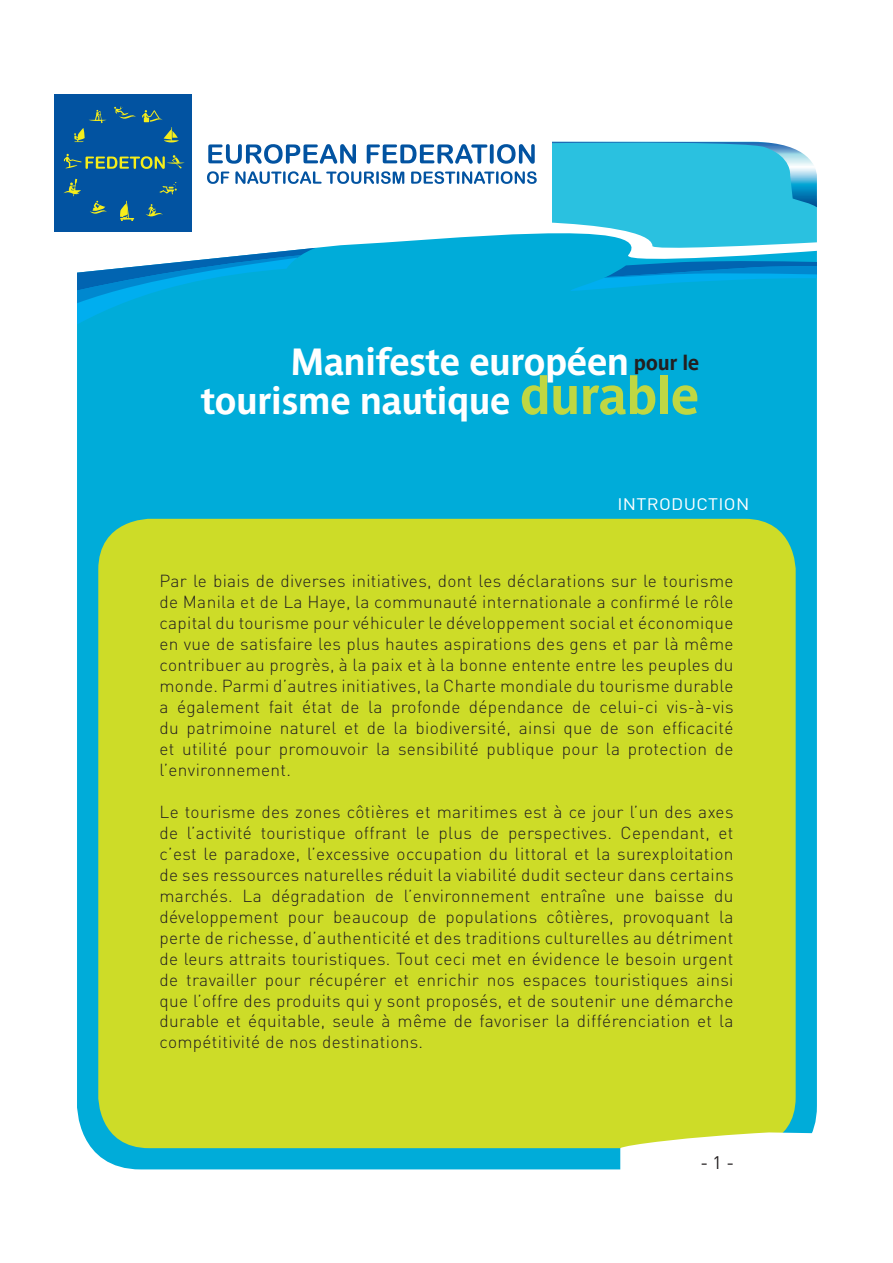
<style>
.page{position:relative;width:893px;height:1263px;background:#fff}
.page>*{position:absolute;margin:0;border:0;box-sizing:border-box;transform-origin:0 0}
.t1{font:700 37.5px/39px "Parisine";letter-spacing:-.02em;color:#fff;text-align:center}
.t2{font:700 20.7px "Parisine";letter-spacing:-.02em;color:#231f20}
.t3{font:18px "DIN";color:#231f20}
.t4{font:300 17.25px/21px "DIN";letter-spacing:.02em;color:#231f20;text-align:justify}
.t5{font:16.5px "DIN";letter-spacing:.02em;color:#fff;scale:1.1 1}
.s1{font-size:52.5px;color:#bfd743}
</style>
<div class="page">
<div style="left:77px;top:233px;width:740px;height:936px;background:#00acd9"></div>
<svg style="left:77px;top:248px;width:238px;height:76px"></svg>
<svg style="left:568px;top:261px;width:249px;height:31px;background:#0099d4"></svg>
<div style="left:98px;top:519px;width:698px;height:629px;background:#cddc28;border-radius:51px"></div>
<svg style="left:544px;top:142px;width:273px;height:109px;background:#3fc4e1"></svg>
<svg style="left:620px;top:1132px;width:194px;height:38px"></svg>
<div style="left:54px;top:95px;width:497px;height:137px;background:#fff"></div>
<svg style="left:208px;top:144px;width:148px;height:20px"></svg>
<svg style="left:367px;top:144px;width:168px;height:20px"></svg>
<svg style="left:207px;top:171px;width:22px;height:13px"></svg>
<svg style="left:235px;top:171px;width:169px;height:13px"></svg>
<svg style="left:411px;top:171px;width:126px;height:13px"></svg>
<div style="left:54px;top:95px;width:137px;height:137px;background:#0253a1"></div>
<svg style="left:146px;top:204px;width:17px;height:12px"></svg>
<svg style="left:90px;top:201px;width:17px;height:13px"></svg>
<svg style="left:159px;top:182px;width:18px;height:12px"></svg>
<svg style="left:114px;top:106px;width:22px;height:13px"></svg>
<svg style="left:74px;top:110px;width:32px;height:32px"></svg>
<svg style="left:64px;top:179px;width:17px;height:17px"></svg>
<hr style="left:126px;top:201px;width:3px;height:18px;background:#f6ed1a">
<svg style="left:120px;top:203px;width:14px;height:18px"></svg>
<svg style="left:64px;top:154px;width:120px;height:15px"></svg>
<svg style="left:142px;top:110px;width:37px;height:32px"></svg>
<h1 class="t1" style="left:201px;top:342px;width:500px">Manifeste européen<br>tourisme nautique <span class="s1">durable</span></h1>
<p class="t2" style="left:634px;top:350px;width:67px">pour le</p>
<p class="t5" style="left:617px;top:494px;width:122px">INTRODUCTION</p>
<p class="t4" style="left:159px;top:570px;width:576px">Par le biais de diverses initiatives, dont les déclarations sur le tourisme de Manila et de La Haye, la communauté internationale a confirmé le rôle capital du tourisme pour véhiculer le développement social et économique en vue de satisfaire les plus hautes aspirations des gens et par là même contribuer au progrès, à la paix et à la bonne entente entre les peuples du monde. Parmi d’autres initiatives, la Charte mondiale du tourisme durable a également fait état de la profonde dépendance de celui-ci vis-à-vis du patrimoine naturel et de la biodiversité, ainsi que de son efficacité et utilité pour promouvoir la sensibilité publique pour la protection de l’environnement.</p>
<p class="t4" style="left:159px;top:801px;width:576px">Le tourisme des zones côtières et maritimes est à ce jour l’un des axes de l’activité touristique offrant le plus de perspectives. Cependant, et c’est le paradoxe, l’excessive occupation du littoral et la surexploitation de ses ressources naturelles réduit la viabilité dudit secteur dans certains marchés. La dégradation de l’environnement entraîne une baisse du développement pour beaucoup de populations côtières, provoquant la perte de richesse, d’authenticité et des traditions culturelles au détriment de leurs attraits touristiques. Tout ceci met en évidence le besoin urgent de travailler pour récupérer et enrichir nos espaces touristiques ainsi que l’offre des produits qui y sont proposés, et de soutenir une démarche durable et équitable, seule à même de favoriser la différenciation et la compétitivité de nos destinations.</p>
<p class="t3" style="left:700px;top:1152px;width:35px">- 1 -</p>
</div>
